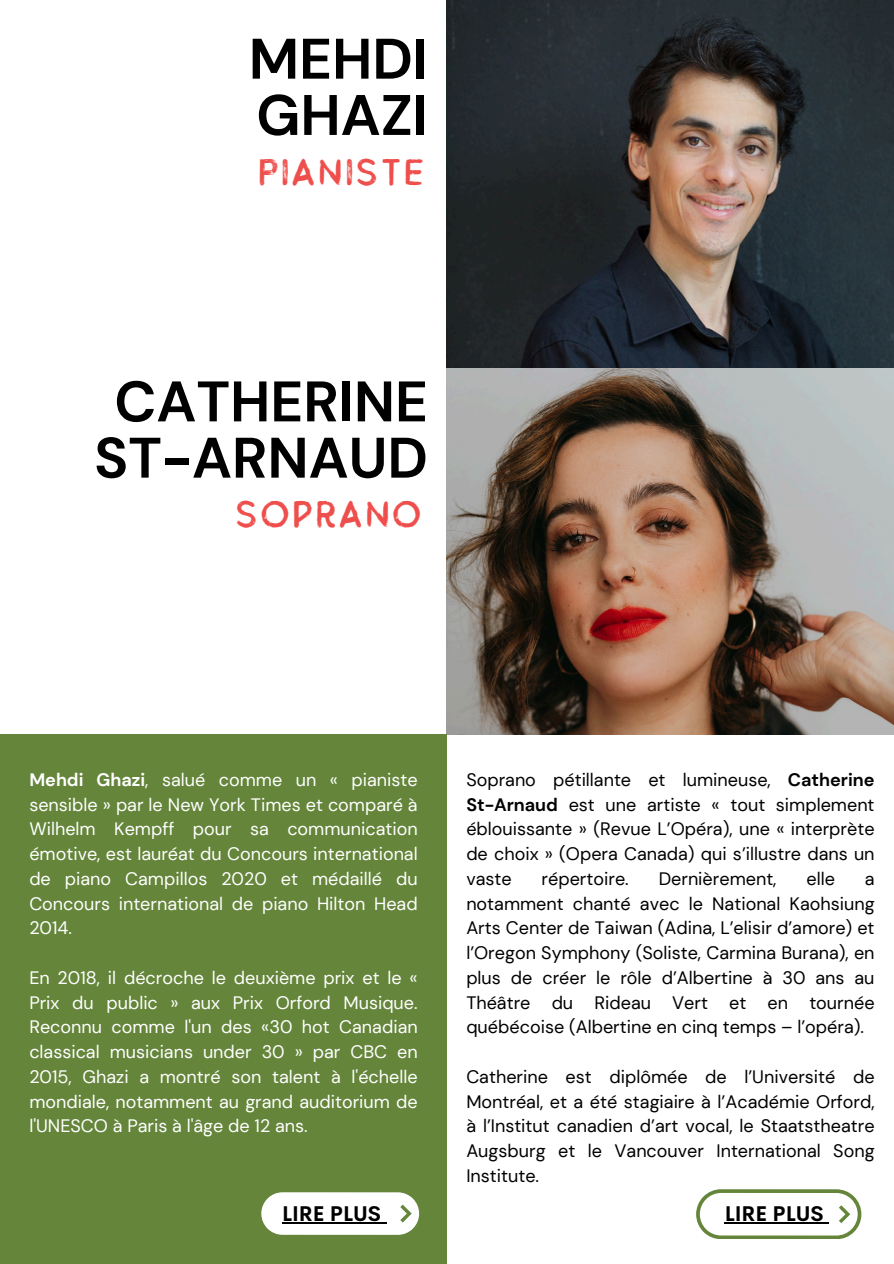
<style>
.page{position:relative;width:894px;height:1264px;background:#fff}
.page>*{position:absolute;margin:0;border:0;box-sizing:border-box;transform-origin:0 0}
.t1{font:700 57px/56.2px "DM Sans";color:#000}
.t2{font:37.5px "Buckwheat TC Sans Painted";color:#ef4f4c}
.t3{font:700 20.85px "Cerebri Sans";color:#000}
.t4{font:18px/24.8px "DM Sans";color:#000;text-align:justify}
.t5{font:18px/24.8px "DM Sans";color:#fff;text-align:justify}
.s1{font-weight:700}
</style>
<div class="page">
<img style="left:446px;top:0;width:447px;height:734px">
<div style="left:0;top:734px;width:446px;height:529px;background:#64853a"></div>
<svg style="left:261px;top:1192px;width:159px;height:43px;background:#e9ece6"></svg>
<svg style="left:696px;top:1189px;width:165px;height:49px"></svg>
<h1 class="t1" style="left:249px;top:31px;width:181px">MEHDI<br>GHAZI</h1>
<h2 class="t2" style="left:257px;top:148px;width:171px">PIANISTE</h2>
<p class="t1" style="left:94px;top:374px;width:335px;text-align:center">CATHERINE<br>ST-ARNAUD</p>
<p class="t2" style="left:235px;top:491px;width:189px">SOPRANO</p>
<h1 class="t5" style="left:29px;top:767px;width:390px"><span class="s1">Mehdi Ghazi</span>, salué comme un « pianiste sensible » par le New York Times et comparé à Wilhelm Kempff pour sa communication émotive, est lauréat du Concours international de piano Campillos 2020 et médaillé du Concours international de piano Hilton Head 2014.</h1>
<h2 class="t5" style="left:29px;top:965px;width:390px">En 2018, il décroche le deuxième prix et le « Prix du public » aux Prix Orford Musique.<br>Reconnu comme l'un des «30 hot Canadian classical musicians under 30 » par CBC en 2015, Ghazi a montré son talent à l'échelle mondiale, notamment au grand auditorium de l'UNESCO à Paris à l'âge de 12 ans.</h2>
<p class="t3" style="left:282px;top:1200px;width:100px">LIRE PLUS</p>
<h3 class="t4" style="left:466px;top:767px;width:409px">Soprano pétillante et lumineuse, <span class="s1">Catherine St-Arnaud</span> est une artiste « tout simplement éblouissante » (Revue L’Opéra), une « interprète de choix » (Opera Canada) qui s’illustre dans un vaste</h3>
<h3 class="t4" style="left:541px;top:866px;width:89px">répertoire.</h3>
<h3 class="t4" style="left:658px;top:866px;width:119px">Dernièrement,</h3>
<h3 class="t4" style="left:806px;top:866px;width:30px">elle</h3>
<h3 class="t4" style="left:466px;top:866px;width:409px;text-indent:398px">a notamment chanté avec le National Kaohsiung Arts Center de Taiwan (Adina, L’elisir d’amore) et l’Oregon Symphony (Soliste, Carmina Burana), en plus de créer le rôle d’Albertine à 30 ans au Théâtre du Rideau Vert et en tournée québécoise (Albertine en cinq temps – l’opéra).</h3>
<p class="t4" style="left:466px;top:1064px;width:409px">Catherine est diplômée de l’Université de Montréal, et a été stagiaire à l’Académie Orford, à l’Institut canadien d’art vocal, le Staatstheatre Augsburg et le Vancouver International Song Institute.</p>
<p class="t3" style="left:724px;top:1200px;width:100px">LIRE PLUS</p>
</div>
